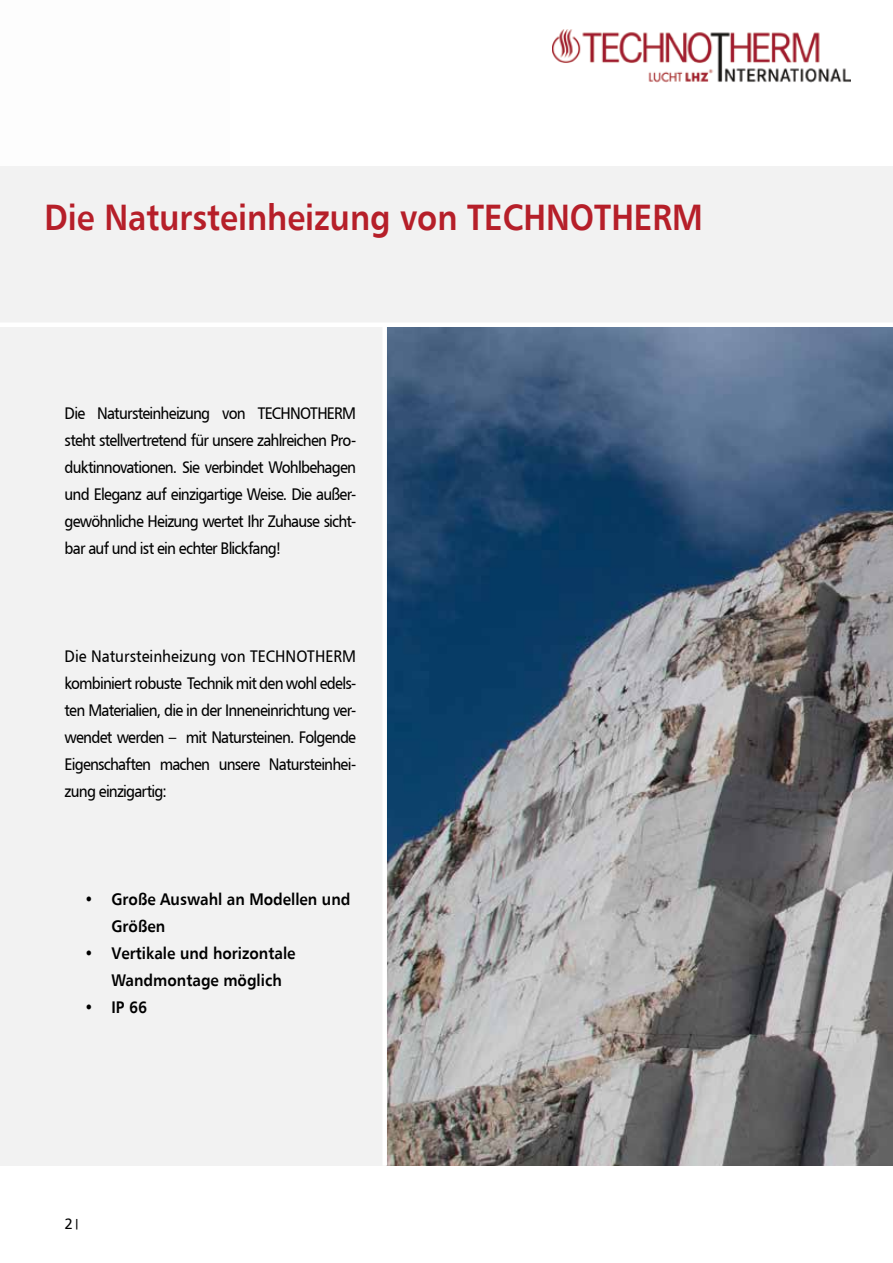
<style>
.page{position:relative;width:893px;height:1263px;background:#fff}
.page>*{position:absolute;margin:0;border:0;box-sizing:border-box;transform-origin:0 0}
.t1{font:36px "Humanist 777 BT Bold B";color:#b61f29;scale:.9 1}
.t2{font:16.5px/27px "Humanist 777 BT Roman B";letter-spacing:-.055em;color:#000;text-align:justify;scale:.92 1}
.t3{font:16.5px/27px "Humanist 777 BT Bold B";color:#000;scale:.92 1}
.t4{font:15px "Humanist 777 BT Roman B";color:#000}
.s1{font-size:10.5px}
</style>
<div class="page">
<img style="left:553px;top:30px;width:297px;height:53px">
<div style="left:0;top:166px;width:893px;height:1000px;background:#f2f2f2"></div>
<hr style="left:0;top:323px;width:893px;height:4px;background:#fff">
<img style="left:387px;top:327px;width:506px;height:839px">
<div style="left:382px;top:325px;width:5px;height:841px;background:#fff"></div>
<h1 class="t1" style="left:45px;top:194px;width:733px">Die Natursteinheizung von TECHNOTHERM</h1>
<p class="t2" style="left:65px;top:399px;width:318px">Die Natursteinheizung von TECHNOTHERM steht stellvertretend für unsere zahlreichen Pro&shy;duktinnovationen. Sie verbindet Wohlbehagen und Eleganz auf einzigartige Weise. Die außer&shy;gewöhnliche Heizung wertet Ihr Zuhause sicht&shy;bar auf und ist ein echter Blickfang!</p>
<p class="t2" style="left:65px;top:642px;width:318px">Die Natursteinheizung von TECHNOTHERM kombiniert robuste Technik mit den wohl edels&shy;ten Materialien, die in der Inneneinrichtung ver&shy;wendet werden – mit Natursteinen. Folgende Eigenschaften machen unsere Natursteinhei&shy;zung einzigartig:</p>
<p class="t3" style="left:111px;top:885px;width:261px;text-indent:-27px">• Große Auswahl an Modellen und<br>Größen</p>
<p class="t3" style="left:111px;top:939px;width:202px;text-indent:-27px">• Vertikale und horizontale<br>Wandmontage möglich</p>
<p class="t3" style="left:84px;top:993px;width:70px">• IP 66</p>
<p class="t4" style="left:65px;top:1214px;width:17px">2<span class="s1">|</span></p>
</div>
